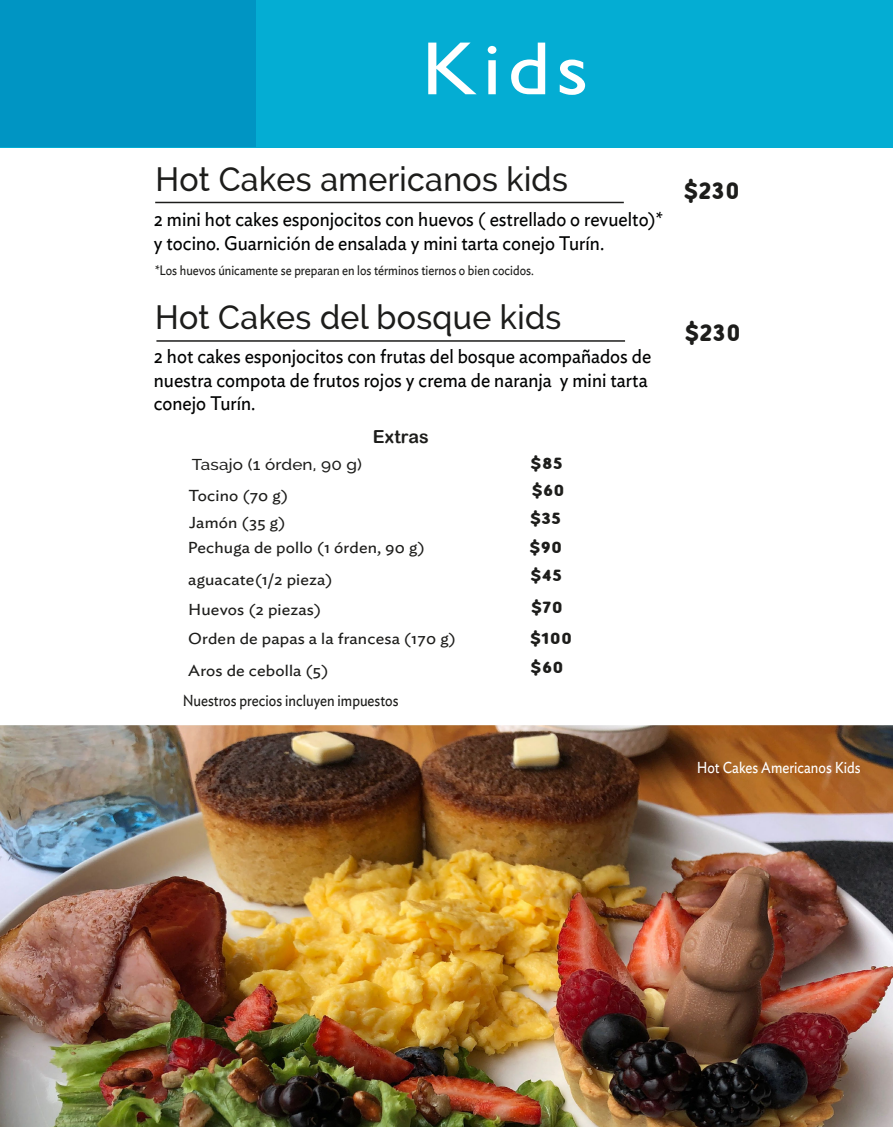
<style>
.page{position:relative;width:893px;height:1127px;background:#fff}
.page>*{position:absolute;margin:0;border:0;box-sizing:border-box;transform-origin:0 0}
.t1{font:75.75px "Gill Sans";color:#fff;scale:1.1 1}
.t2{font:500 33.75px "Raleway";letter-spacing:.01em;color:#1d1d1b;scale:.95 1}
.t3{font:900 23.17px "Robaga Rounded";letter-spacing:.01em;color:#1d1d1b}
.t4{font:19.5px/23.4px "Ideal Sans";color:#010202;scale:.95 1}
.t5{font:18px "Arial Rounded MT Bold";letter-spacing:.01em;color:#1d1d1b}
.t6{font:15.75px/27.1px "Ideal Sans Pro";letter-spacing:.01em;color:#1d1d1b;scale:1.08 1}
.t7{font:15.75px "Ideal Sans";color:#1d1d1b;scale:.89 1}
.t8{font:900 15.75px/26.8px "Robaga Rounded";letter-spacing:.01em;color:#1d1d1b;scale:1.08 1}
.t9{font:15.75px "Ideal Sans";color:#fff;scale:.89 1}
.t10{font:500 15.75px "Raleway";letter-spacing:.01em;color:#1d1d1b;scale:1.08 1}
.t11{font:13.5px "Ideal Sans";color:#1d1d1b;scale:.89 1}
</style>
<div class="page">
<hr style="left:155px;top:202px;width:469px;height:1px;background:#1d1d1b">
<hr style="left:156px;top:340px;width:469px;height:2px;background:#1d1d1b">
<div style="left:0;top:0;width:893px;height:148px;background:#04add3"></div>
<div style="left:0;top:0;width:255px;height:146px;background:#0095c3"></div>
<img style="left:0;top:726px;width:893px;height:401px">
<h1 class="t1" style="left:422px;top:25px;width:153px">Kids</h1>
<h2 class="t2" style="left:156px;top:160px;width:436px">Hot Cakes americanos kids</h2>
<p class="t4" style="left:154px;top:206px;width:537px">2 mini hot cakes esponjocitos con huevos ( estrellado o revuelto)* y tocino. Guarnición de ensalada y mini tarta conejo Turín.</p>
<p class="t11" style="left:155px;top:260px;width:427px">*Los huevos únicamente se preparan en los términos tiernos o bien cocidos.</p>
<h2 class="t2" style="left:155px;top:297px;width:429px">Hot Cakes del bosque kids</h2>
<p class="t4" style="left:154px;top:343px;width:525px">2 hot cakes esponjocitos con frutas del bosque acompañados de nuestra compota de frutos rojos y crema de naranja y mini tarta conejo Turín.</p>
<p class="t5" style="left:373px;top:426px;width:57px">Extras</p>
<p class="t10" style="left:192px;top:455px;width:159px">Tasajo (1 órden, 90 g)</p>
<p class="t8" style="left:531px;top:451px;width:33px">$85 $60</p>
<p class="t6" style="left:188px;top:483px;width:94px">Tocino (70 g)<br>Jamón (35 g)</p>
<p class="t8" style="left:530px;top:505px;width:30px">$35</p>
<p class="t6" style="left:188px;top:535px;width:221px">Pechuga de pollo (1 órden, 90 g)</p>
<p class="t8" style="left:529px;top:535px;width:32px">$90</p>
<p class="t6" style="left:188px;top:567px;width:135px">aguacate(1/2 pieza)</p>
<p class="t8" style="left:531px;top:562px;width:31px">$45</p>
<p class="t6" style="left:188px;top:596px;width:125px">Huevos (2 piezas)</p>
<p class="t8" style="left:531px;top:595px;width:30px">$70</p>
<p class="t6" style="left:188px;top:626px;width:249px">Orden de papas a la francesa (170 g)</p>
<p class="t8" style="left:530px;top:626px;width:40px">$100</p>
<p class="t6" style="left:188px;top:658px;width:131px">Aros de cebolla (5)</p>
<p class="t8" style="left:531px;top:654px;width:32px">$60</p>
<p class="t7" style="left:183px;top:688px;width:244px">Nuestros precios incluyen impuestos</p>
<p class="t3" style="left:684px;top:177px;width:57px">$230</p>
<p class="t3" style="left:685px;top:320px;width:57px">$230</p>
<p class="t9" style="left:697px;top:756px;width:186px">Hot Cakes Americanos Kids</p>
</div>
